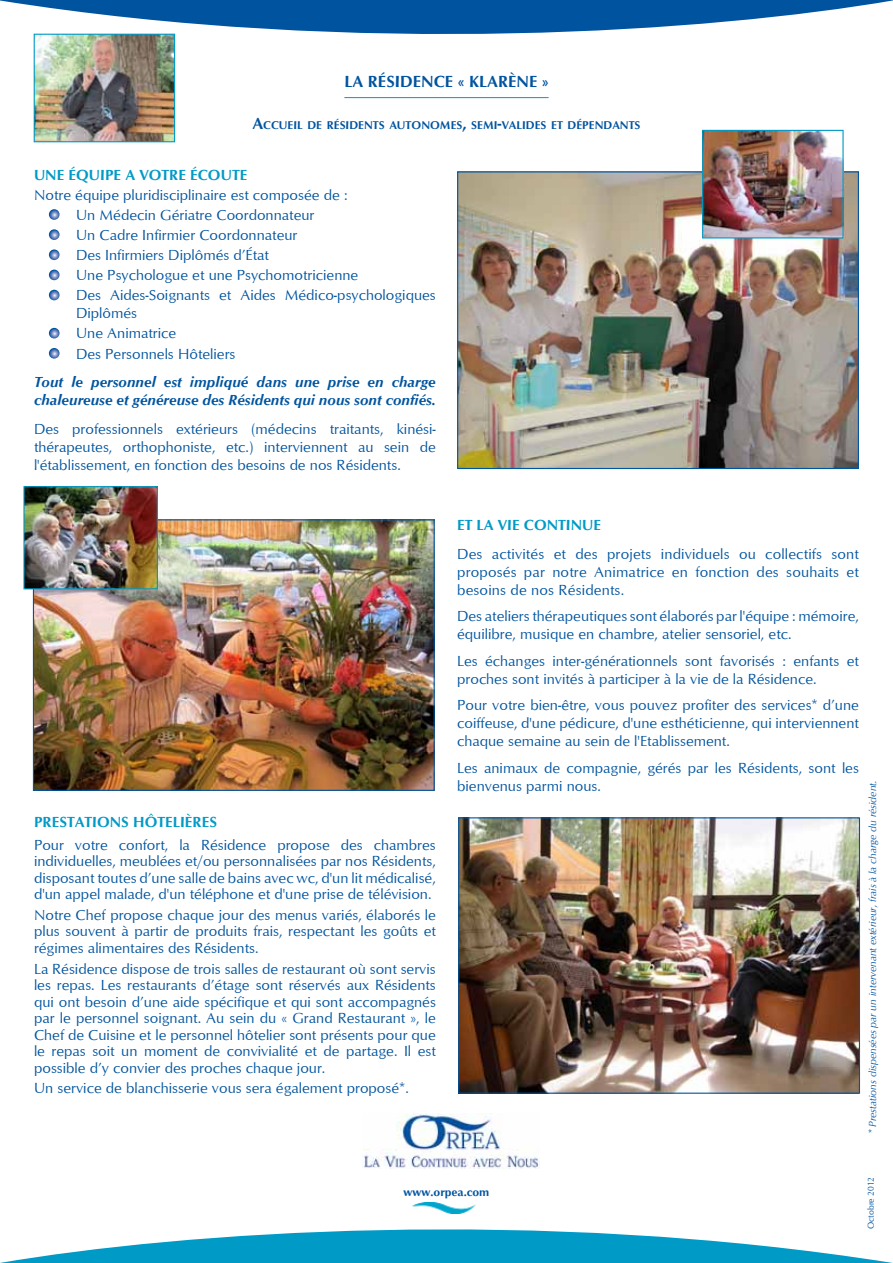
<style>
.page{position:relative;width:893px;height:1263px;background:#fff}
.page>*{position:absolute;margin:0;border:0;box-sizing:border-box;transform-origin:0 0}
.t1{font:700 16.5px "Optimum";color:#00549f}
.t2{font:15px/16.5px "Optimum";color:#00549f;text-align:justify}
.t3{font:italic 700 15px/18px "Optimum";color:#00549f}
.t4{font:700 15px "Optimum";color:#009ac7}
.t5{font:700 12px "Optimum";color:#00549f}
.t6{font:700 11.55px "Optimum";color:#00549f}
.t7{font:italic 10.5px "Optimum";color:#00549f}
.t8{font:9px "Optimum";color:#00549f;scale:.95 1}
.s1{font-size:16.5px}
</style>
<div class="page">
<hr style="left:344px;top:97px;width:205px;height:1px;background:#009ac7">
<img style="left:362px;top:1113px;width:177px;height:55px">
<img style="left:412px;top:1202px;width:64px;height:4px">
<svg style="left:49px;top:209px;width:11px;height:11px"></svg>
<svg style="left:49px;top:229px;width:11px;height:11px"></svg>
<svg style="left:49px;top:249px;width:11px;height:11px"></svg>
<svg style="left:49px;top:270px;width:11px;height:10px"></svg>
<svg style="left:49px;top:290px;width:11px;height:10px"></svg>
<svg style="left:49px;top:328px;width:11px;height:10px"></svg>
<svg style="left:49px;top:348px;width:11px;height:11px"></svg>
<img style="left:459px;top:173px;width:398px;height:294px">
<div style="left:457px;top:171px;width:402px;height:298px;border:1px solid #00549f"></div>
<img style="left:704px;top:132px;width:138px;height:104px">
<div style="left:702px;top:130px;width:142px;height:108px;border:1px solid #009ac7"></div>
<img style="left:36px;top:57px;width:137px;height:83px">
<div style="left:34px;top:34px;width:141px;height:108px;border:1px solid #009ac7"></div>
<img style="left:460px;top:819px;width:398px;height:273px">
<div style="left:458px;top:817px;width:402px;height:277px;border:1px solid #00549f"></div>
<svg style="left:0;top:1206px;width:893px;height:57px"></svg>
<svg style="left:0;top:0;width:893px;height:57px"></svg>
<img style="left:35px;top:521px;width:398px;height:268px">
<div style="left:33px;top:519px;width:402px;height:272px;border:1px solid #00549f"></div>
<img style="left:25px;top:488px;width:131px;height:99px">
<div style="left:23px;top:486px;width:135px;height:103px;border:1px solid #009ac7"></div>
<p class="t1" style="left:344px;top:71px;width:53px">LA RÉSIDENCE</p>
<p class="t1" style="left:458px;top:71px;width:92px">« KLARÈNE »</p>
<p class="t6" style="left:252px;top:119px;width:390px"><span class="s1">A</span>CCUEIL DE RÉSIDENTS AUTONOMES<span class="s1">,</span> SEMI<span class="s1">-</span>VALIDES ET DÉPENDANTS</p>
<p class="t4" style="left:34px;top:166px;width:213px">UNE ÉQUIPE A VOTRE ÉCOUTE</p>
<p class="t2" style="left:76px;top:184px;width:361px;line-height:20.1px;text-align:left;text-indent:-42px">Notre équipe pluridisciplinaire est composée de :<br>Un Médecin Gériatre Coordonnateur<br>Un Cadre Infirmier Coordonnateur<br>Des Infirmiers Diplômés d’État<br>Une Psychologue et une Psychomotricienne<br>Des Aides-Soignants et Aides Médico-psychologiques</p>
<p class="t2" style="left:76px;top:303px;width:161px;line-height:20.1px;text-align:left">Diplômés<br>Une Animatrice<br>Des Personnels Hôteliers</p>
<p class="t3" style="left:34px;top:373px;width:403px">Tout le personnel est impliqué dans une prise en charge chaleureuse et généreuse des Résidents qui nous sont confiés.</p>
<p class="t2" style="left:34px;top:419px;width:403px;line-height:18px">Des professionnels extérieurs (médecins traitants, kinési&shy;thérapeutes, orthophoniste, etc.) interviennent au sein de l'établissement, en fonction des besoins de nos Résidents.</p>
<p class="t4" style="left:34px;top:813px;width:185px">PRESTATIONS HÔTELIÈRES</p>
<p class="t2" style="left:34px;top:836px;width:403px">Pour votre confort, la Résidence propose des chambres individuelles, meublées et/ou personnalisées par nos Résidents, disposant toutes d’une salle de bains avec wc, d'un lit médicalisé, d'un appel malade, d'un téléphone et d'une prise de télévision.</p>
<p class="t2" style="left:34px;top:906px;width:403px">Notre Chef propose chaque jour des menus variés, élaborés le plus souvent à partir de produits frais, respectant les goûts et régimes alimentaires des Résidents.</p>
<p class="t2" style="left:34px;top:960px;width:403px">La Résidence dispose de trois salles de restaurant où sont servis les repas. Les restaurants d’étage sont réservés aux Résidents qui ont besoin d’une aide spécifique et qui sont accompagnés par le personnel soignant. Au sein du « Grand Restaurant », le Chef de Cuisine et le personnel hôtelier sont présents pour que le repas soit un moment de convivialité et de partage. Il est possible d’y convier des proches chaque jour.</p>
<p class="t2" style="left:34px;top:1080px;width:376px">Un service de blanchisserie vous sera également proposé*.</p>
<p class="t4" style="left:457px;top:516px;width:144px">ET LA VIE CONTIN UE</p>
<p class="t2" style="left:457px;top:544px;width:403px;line-height:18px">Des activités et des projets individuels ou collectifs sont proposés par notre Animatrice en fonction des souhaits et besoins de nos Résidents.</p>
<p class="t2" style="left:457px;top:606px;width:403px;line-height:18px">Des ateliers thérapeutiques sont élaborés par l'équipe : mémoire, équilibre, musique en chambre, atelier sensoriel, etc.</p>
<p class="t2" style="left:457px;top:651px;width:403px;line-height:18px">Les échanges inter-générationnels sont favorisés : enfants et proches sont invités à participer à la vie de la Résidence.</p>
<p class="t2" style="left:457px;top:695px;width:403px;line-height:18px">Pour votre bien-être, vous pouvez profiter des services* d’une coiffeuse, d'une pédicure, d'une esthéticienne, qui interviennent chaque semaine au sein de l'Etablissement.</p>
<p class="t2" style="left:457px;top:758px;width:403px;line-height:18px">Les animaux de compagnie, gérés par les Résidents, sont les bienvenus parmi nous.</p>
<p class="t7" style="left:867px;top:1134px;width:355px;rotate:-90deg">* Prestations dispensées par un intervenant extérieur, frais à la charge du résident.</p>
<p class="t5" style="left:403px;top:1185px;width:87px">WWW.ORPEA.COM</p>
<p class="t8" style="left:865px;top:1229px;width:56px;rotate:-90deg">Octobre 2012</p>
</div>
